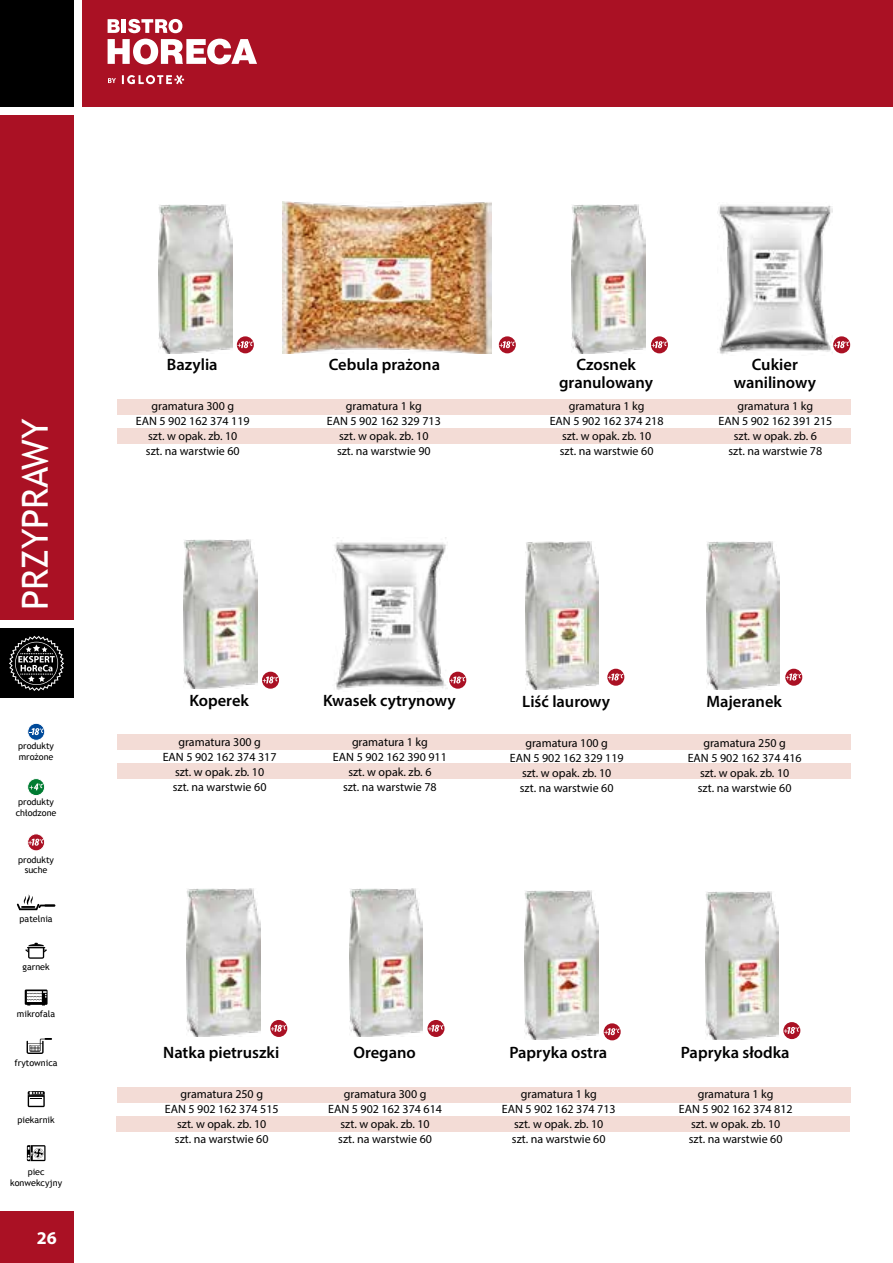
<style>
.page{position:relative;width:893px;height:1263px;background:#fff}
.page>*{position:absolute;margin:0;border:0;box-sizing:border-box;transform-origin:0 0}
.t1{font:36px "Trebuchet MS";color:#fff}
.t2{font:700 18px "Myriad Pro";color:#fff}
.t3{font:600 16.5px/18px "Myriad Pro";color:#000;text-align:center}
.t4{font:12px/15px "Myriad Pro";color:#000;text-align:center}
.t5{font:9px/10.8px "Trebuchet MS";color:#000}
</style>
<div class="page">
<div style="left:0;top:1212px;width:74px;height:51px;background:#aa1124"></div>
<img style="left:717px;top:204px;width:115px;height:150px">
<svg style="left:237px;top:336px;width:17px;height:17px"></svg>
<svg style="left:237px;top:341px;width:16px;height:7px"></svg>
<svg style="left:270px;top:1020px;width:17px;height:17px"></svg>
<svg style="left:271px;top:1025px;width:15px;height:7px"></svg>
<svg style="left:427px;top:1020px;width:17px;height:17px"></svg>
<svg style="left:428px;top:1025px;width:16px;height:7px"></svg>
<div style="left:604px;top:1023px;width:17px;height:17px;background:#aa1124;border-radius:50%"></div>
<svg style="left:604px;top:1028px;width:16px;height:7px"></svg>
<div style="left:783px;top:1022px;width:17px;height:17px;background:#aa1124;border-radius:50%"></div>
<svg style="left:784px;top:1027px;width:15px;height:7px"></svg>
<svg style="left:651px;top:336px;width:17px;height:17px"></svg>
<svg style="left:651px;top:341px;width:16px;height:7px"></svg>
<svg style="left:833px;top:336px;width:17px;height:17px"></svg>
<svg style="left:834px;top:341px;width:15px;height:7px"></svg>
<svg style="left:499px;top:336px;width:17px;height:17px"></svg>
<svg style="left:499px;top:341px;width:16px;height:7px"></svg>
<svg style="left:262px;top:672px;width:17px;height:17px"></svg>
<svg style="left:263px;top:676px;width:15px;height:7px"></svg>
<svg style="left:449px;top:672px;width:17px;height:17px"></svg>
<svg style="left:450px;top:676px;width:15px;height:7px"></svg>
<svg style="left:785px;top:669px;width:17px;height:17px"></svg>
<svg style="left:786px;top:673px;width:15px;height:7px"></svg>
<svg style="left:607px;top:669px;width:17px;height:17px"></svg>
<svg style="left:608px;top:673px;width:15px;height:7px"></svg>
<img style="left:159px;top:205px;width:73px;height:148px">
<img style="left:572px;top:205px;width:73px;height:148px">
<img style="left:184px;top:540px;width:73px;height:149px">
<img style="left:706px;top:541px;width:74px;height:149px">
<img style="left:187px;top:888px;width:74px;height:149px">
<img style="left:349px;top:888px;width:74px;height:149px">
<img style="left:525px;top:890px;width:73px;height:149px">
<img style="left:705px;top:891px;width:74px;height:148px">
<div style="left:117px;top:399px;width:733px;height:15px;background:#f3dcd6"></div>
<div style="left:117px;top:734px;width:733px;height:15px;background:#f3dcd6"></div>
<div style="left:117px;top:1087px;width:733px;height:15px;background:#f3dcd6"></div>
<div style="left:117px;top:429px;width:733px;height:15px;background:#f3dcd6"></div>
<div style="left:117px;top:764px;width:733px;height:15px;background:#f3dcd6"></div>
<div style="left:117px;top:1117px;width:733px;height:15px;background:#f3dcd6"></div>
<img style="left:525px;top:541px;width:74px;height:149px">
<img style="left:282px;top:202px;width:210px;height:151px">
<img style="left:334px;top:540px;width:114px;height:150px">
<div style="left:0;top:115px;width:74px;height:505px;background:#aa1124"></div>
<div style="left:0;top:0;width:74px;height:106px;background:#000"></div>
<div style="left:0;top:628px;width:74px;height:70px;background:#000"></div>
<div style="left:82px;top:0;width:811px;height:106px;background:#aa1124"></div>
<svg style="left:9px;top:636px;width:55px;height:55px"></svg>
<svg style="left:28px;top:723px;width:17px;height:17px"></svg>
<div style="left:27px;top:723px;width:18px;height:18px;border:1px solid #fff;border-radius:50%"></div>
<svg style="left:29px;top:728px;width:15px;height:7px"></svg>
<svg style="left:28px;top:778px;width:17px;height:17px"></svg>
<div style="left:27px;top:778px;width:18px;height:18px;border:1px solid #fff;border-radius:50%"></div>
<svg style="left:30px;top:783px;width:13px;height:7px"></svg>
<svg style="left:28px;top:834px;width:17px;height:17px"></svg>
<div style="left:27px;top:833px;width:18px;height:18px;border:1px solid #fff;border-radius:50%"></div>
<svg style="left:28px;top:839px;width:16px;height:7px"></svg>
<svg style="left:25px;top:989px;width:23px;height:16px"></svg>
<svg style="left:27px;top:1038px;width:25px;height:16px"></svg>
<svg style="left:28px;top:1091px;width:17px;height:16px"></svg>
<svg style="left:27px;top:1145px;width:19px;height:16px"></svg>
<svg style="left:17px;top:894px;width:38px;height:16px"></svg>
<svg style="left:25px;top:943px;width:22px;height:16px"></svg>
<svg style="left:108px;top:39px;width:149px;height:25px"></svg>
<svg style="left:108px;top:19px;width:12px;height:14px"></svg>
<hr style="left:122px;top:19px;width:4px;height:14px;background:#fff">
<svg style="left:128px;top:19px;width:54px;height:14px"></svg>
<svg style="left:122px;top:75px;width:62px;height:9px"></svg>
<svg style="left:108px;top:78px;width:8px;height:5px"></svg>
<h1 class="t1" style="left:14px;top:610px;width:193px;rotate:-90deg">PRZYPRAWY</h1>
<p class="t5" style="left:18px;top:740px;width:37px">produkty mrożone</p>
<p class="t5" style="left:16px;top:796px;width:42px">produkty chłodzone</p>
<p class="t5" style="left:18px;top:854px;width:37px;text-align:center">produkty suche</p>
<p class="t5" style="left:20px;top:914px;width:35px">patelnia</p>
<p class="t5" style="left:23px;top:961px;width:29px">garnek</p>
<p class="t5" style="left:17px;top:1008px;width:40px">mikrofala</p>
<p class="t5" style="left:15px;top:1057px;width:45px">frytownica</p>
<p class="t5" style="left:18px;top:1114px;width:39px">piekarnik</p>
<p class="t5" style="left:10px;top:1166px;width:53px;text-align:center">piec konwekcyjny</p>
<h2 class="t2" style="left:37px;top:1226px;width:21px">26</h2>
<h3 class="t3" style="left:167px;top:355px;width:52px">Bazylia</h3>
<p class="t4" style="left:136px;top:399px;width:115px">gramatura 300 g<br>EAN 5 902 162 374 119 szt. w opak. zb. 10<br>szt. na warstwie 60</p>
<h3 class="t3" style="left:329px;top:355px;width:113px">Cebula prażona</h3>
<p class="t4" style="left:327px;top:399px;width:115px">gramatura 1 kg<br>EAN 5 902 162 329 713 szt. w opak. zb. 10<br>szt. na warstwie 90</p>
<h3 class="t3" style="left:559px;top:355px;width:95px">Czosnek granulowany</h3>
<h3 class="t3" style="left:734px;top:355px;width:84px">Cukier wanilinowy</h3>
<p class="t4" style="left:550px;top:399px;width:115px">gramatura 1 kg<br>EAN 5 902 162 374 218 szt. w opak. zb. 10<br>szt. na warstwie 60</p>
<p class="t4" style="left:718px;top:399px;width:115px">gramatura 1 kg<br>EAN 5 902 162 391 215 szt. w opak. zb. 6<br>szt. na warstwie 78</p>
<h3 class="t3" style="left:189px;top:691px;width:61px">Koperek</h3>
<h3 class="t3" style="left:323px;top:691px;width:134px">Kwasek cytrynowy</h3>
<p class="t4" style="left:163px;top:734px;width:115px">gramatura 300 g<br>EAN 5 902 162 374 317 szt. w opak. zb. 10<br>szt. na warstwie 60</p>
<p class="t4" style="left:333px;top:734px;width:115px">gramatura 1 kg<br>EAN 5 902 162 390 911 szt. w opak. zb. 6<br>szt. na warstwie 78</p>
<h3 class="t3" style="left:522px;top:692px;width:89px">Liść laurowy</h3>
<h3 class="t3" style="left:706px;top:692px;width:77px">Majeranek</h3>
<p class="t4" style="left:510px;top:735px;width:115px">gramatura 100 g<br>EAN 5 902 162 329 119 szt. w opak. zb. 10<br>szt. na warstwie 60</p>
<p class="t4" style="left:688px;top:735px;width:115px">gramatura 250 g<br>EAN 5 902 162 374 416 szt. w opak. zb. 10<br>szt. na warstwie 60</p>
<h3 class="t3" style="left:163px;top:1043px;width:118px">Natka pietruszki</h3>
<h3 class="t3" style="left:681px;top:1043px;width:110px">Papryka słodka</h3>
<h3 class="t3" style="left:509px;top:1043px;width:99px">Papryka ostra</h3>
<h3 class="t3" style="left:353px;top:1043px;width:64px">Oregano</h3>
<p class="t4" style="left:165px;top:1086px;width:115px">gramatura 250 g<br>EAN 5 902 162 374 515 szt. w opak. zb. 10<br>szt. na warstwie 60</p>
<p class="t4" style="left:679px;top:1086px;width:115px">gramatura 1 kg<br>EAN 5 902 162 374 812 szt. w opak. zb. 10<br>szt. na warstwie 60</p>
<p class="t4" style="left:502px;top:1086px;width:115px">gramatura 1 kg<br>EAN 5 902 162 374 713 szt. w opak. zb. 10<br>szt. na warstwie 60</p>
<p class="t4" style="left:328px;top:1086px;width:115px">gramatura 300 g<br>EAN 5 902 162 374 614 szt. w opak. zb. 10<br>szt. na warstwie 60</p>
</div>
